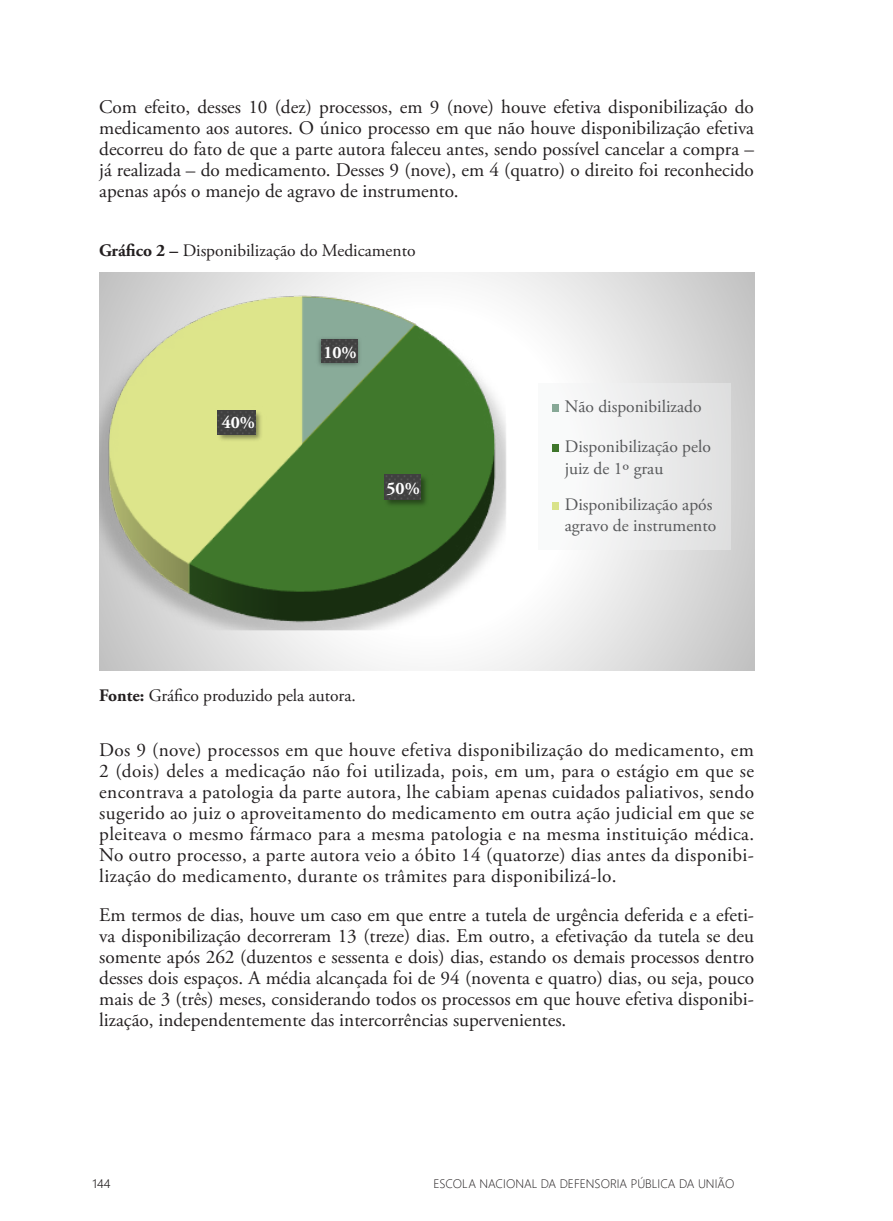
<style>
.page{position:relative;width:893px;height:1221px;background:#fff}
.page>*{position:absolute;margin:0;border:0;box-sizing:border-box;transform-origin:0 0}
.Corpo_Principal{font:19.25px/21px "Adobe Garamond Pro";color:#231f20;text-align:justify}
.t1{font:17.5px/21px "Adobe Garamond Pro";color:#57585a}
.Titulo_Fig_tab{font:17.5px "Adobe Garamond Pro";color:#231f20}
.Fonte{font:17.5px "Adobe Garamond Pro";color:#231f20}
.t2{font:700 17.5px "Adobe Garamond Pro";color:#fff}
.t3{font:12.25px "Webly Sleek UI Light";color:#231f20}
.t4{font:12.25px "Webly Sleek UI Semilight";color:#231f20}
.s1{font-weight:700}
</style>
<div class="page">
<svg style="left:99px;top:273px;width:655px;height:397px"></svg>
<img style="left:99px;top:293px;width:414px;height:341px">
<img style="left:313px;top:332px;width:52px;height:40px">
<svg style="left:322px;top:339px;width:36px;height:24px"></svg>
<img style="left:380px;top:470px;width:53px;height:41px">
<svg style="left:385px;top:475px;width:36px;height:24px"></svg>
<img style="left:213px;top:406px;width:54px;height:39px">
<svg style="left:218px;top:410px;width:37px;height:24px"></svg>
<div style="left:538px;top:383px;width:193px;height:166px;background:#f2f3f4"></div>
<div style="left:552px;top:404px;width:7px;height:7px;background:#87a896"></div>
<div style="left:552px;top:445px;width:7px;height:7px;background:#3f762b"></div>
<div style="left:552px;top:502px;width:7px;height:7px;background:#d9e289"></div>
<p class="Corpo_Principal" style="left:99px;top:97px;width:656px">Com efeito, desses 10 (dez) processos, em 9 (nove) houve efetiva disponibilização do medicamento aos autores. O único processo em que não houve disponibilização efetiva decorreu do fato de que a parte autora faleceu antes, sendo possível cancelar a compra – já realizada – do medicamento. Desses 9 (nove), em 4 (quatro) o direito foi reconhecido apenas após o manejo de agravo de instrumento.</p>
<p class="Titulo_Fig_tab" style="left:99px;top:239px;width:318px"><span class="s1">Gráfico 2 –</span> Disponibilização do Medicamento</p>
<p class="t2" style="left:222px;top:412px;width:35px">40%</p>
<p class="t2" style="left:323px;top:342px;width:35px">10%</p>
<p class="t2" style="left:386px;top:478px;width:35px">50%</p>
<p class="t1" style="left:565px;top:396px;width:138px">Não disponibilizado</p>
<p class="t1" style="left:565px;top:437px;width:148px">Disponibilização pelo juiz de 1º grau</p>
<p class="t1" style="left:565px;top:494px;width:153px">Disponibilização após agravo de instrumento</p>
<p class="Fonte" style="left:99px;top:684px;width:258px"><span class="s1">Fonte:</span> Gráfico produzido pela autora.</p>
<p class="Corpo_Principal" style="left:99px;top:740px;width:656px">Dos 9 (nove) processos em que houve efetiva disponibilização do medicamento, em 2 (dois) deles a medicação não foi utilizada, pois, em um, para o estágio em que se encontrava a patologia da parte autora, lhe cabiam apenas cuidados paliativos, sendo sugerido ao juiz o aproveitamento do medicamento em outra ação judicial em que se pleiteava o mesmo fármaco para a mesma patologia e na mesma instituição médica.<br>No outro processo, a parte autora veio a óbito 14 (quatorze) dias antes da disponibi&shy;lização do medicamento, durante os trâmites para disponibilizá-lo.</p>
<p class="Corpo_Principal" style="left:99px;top:904px;width:656px">Em termos de dias, houve um caso em que entre a tutela de urgência deferida e a efeti&shy;va disponibilização decorreram 13 (treze) dias. Em outro, a efetivação da tutela se deu somente após 262 (duzentos e sessenta e dois) dias, estando os demais processos dentro desses dois espaços. A média alcançada foi de 94 (noventa e quatro) dias, ou seja, pouco mais de 3 (três) meses, considerando todos os processos em que houve efetiva disponibi&shy;lização, independentemente das intercorrências supervenientes.</p>
<p class="t4" style="left:93px;top:1173px;width:20px">144</p>
<p class="t3" style="left:433px;top:1173px;width:303px">ESCOLA NACIONAL DA DEFENSORIA PÚBLICA DA UNIÃO</p>
</div>
